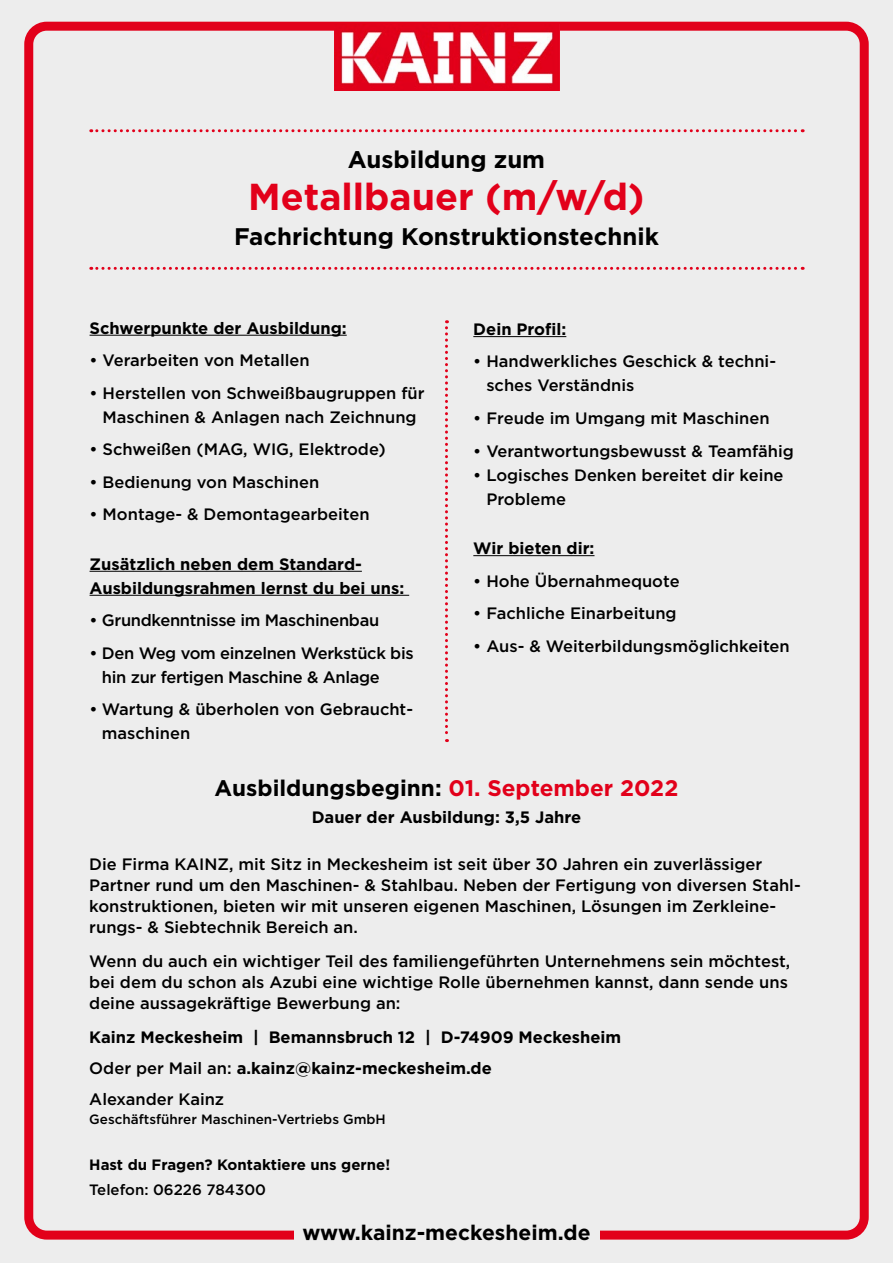
<style>
.page{position:relative;width:893px;height:1263px;background:#ededed}
.page>*{position:absolute;margin:0;border:0;box-sizing:border-box;transform-origin:0 0}
.t1{font:700 37.5px "Gotham";color:#e2001a}
.t2{font:700 24px "Gotham";color:#000}
.t3{font:700 22.5px "Gotham";color:#000}
.t4{font:700 21px "Gotham";color:#000}
.t5{font:500 16.5px/21px "Gotham";color:#000}
.t6{font:700 16.5px/31px "Gotham";color:#000}
.t7{font:500 16.5px/24px "Gotham";letter-spacing:-.02em;color:#000}
.t8{font:700 15px "Gotham";color:#000}
.t9{font:500 15px "Gotham";color:#000}
.t10{font:500 13.5px "Gotham";color:#000}
.s1{color:#e2001a}
.s2{font-weight:500}
</style>
<div class="page">
<svg style="left:91px;top:129px;width:712px;height:3px"></svg>
<svg style="left:91px;top:267px;width:712px;height:3px"></svg>
<hr style="left:90px;top:335px;width:257px;height:1px;background:#000">
<hr style="left:90px;top:571px;width:272px;height:1px;background:#000">
<hr style="left:90px;top:595px;width:319px;height:1px;background:#000">
<hr style="left:473px;top:336px;width:93px;height:1px;background:#000">
<hr style="left:473px;top:555px;width:121px;height:1px;background:#000">
<svg style="left:445px;top:320px;width:3px;height:422px"></svg>
<div style="left:24px;top:22px;width:845px;height:1217px;border:9px solid #e2001a;border-radius:18px"></div>
<div style="left:294px;top:1210px;width:306px;height:42px;background:#ededed"></div>
<img style="left:334px;top:25px;width:226px;height:65px">
<h2 class="t2" style="left:348px;top:144px;width:199px">Ausbildung zum</h2>
<h1 class="t1" style="left:248px;top:172px;width:398px">Metallbauer (m/w/d)</h1>
<h2 class="t2" style="left:234px;top:220px;width:426px">Fachrichtung Konstruktionstechnik</h2>
<p class="t6" style="left:90px;top:312px;width:259px">Schwerpunkte der Ausbildung:</p>
<p class="t5" style="left:90px;top:349px;width:222px">• Verarbeiten von Metallen</p>
<p class="t5" style="left:90px;top:380px;width:337px;line-height:24px;text-align:center">• Herstellen von Schweißbaugruppen für<br>Maschinen &amp; Anlagen nach Zeichnung</p>
<p class="t5" style="left:90px;top:438px;width:298px">• Schweißen (MAG, WIG, Elektrode)</p>
<p class="t5" style="left:90px;top:471px;width:231px">• Bedienung von Maschinen</p>
<p class="t5" style="left:90px;top:504px;width:282px">• Montage- &amp; Demontagearbeiten</p>
<p class="t6" style="left:90px;top:552px;width:316px;line-height:24px">Zusätzlich neben dem Standard-<br>Ausbildungsrahmen lernst du bei uns:</p>
<p class="t7" style="left:90px;top:608px;width:291px">• Grundkenntnisse im Maschinenbau</p>
<p class="t7" style="left:102px;top:641px;width:313px;text-indent:-12px">• Den Weg vom einzelnen Werkstück bis hin zur fertigen Maschine &amp; Anlage</p>
<p class="t5" style="left:102px;top:697px;width:313px;line-height:24px;text-indent:-12px">• Wartung &amp; überholen von Gebraucht&shy;maschinen</p>
<p class="t6" style="left:473px;top:313px;width:95px">Dein Profil:</p>
<p class="t5" style="left:486px;top:349px;width:291px;line-height:24px;text-indent:-13px">• Handwerkliches Geschick &amp; techni&shy;sches Verständnis</p>
<p class="t5" style="left:473px;top:407px;width:298px">• Freude im Umgang mit Maschinen</p>
<p class="t5" style="left:473px;top:440px;width:322px">• Verantwortungsbewusst &amp; Teamfähig</p>
<p class="t5" style="left:486px;top:462px;width:299px;line-height:24px;text-indent:-13px">• Logisches Denken bereitet dir keine<br>Probleme</p>
<p class="t6" style="left:473px;top:533px;width:123px">Wir bieten dir:</p>
<p class="t5" style="left:473px;top:570px;width:208px">• Hohe Übernahmequote</p>
<p class="t5" style="left:473px;top:602px;width:205px">• Fachliche Einarbeitung</p>
<p class="t5" style="left:473px;top:635px;width:318px">• Aus- &amp; Weiterbildungsmöglichkeiten</p>
<h3 class="t3" style="left:215px;top:773px;width:465px">Ausbildungsbeginn: <span class="s1">01. September 2022</span></h3>
<p class="t6" style="left:312px;top:801px;width:271px">Dauer der Ausbildung: 3,5 Jahre</p>
<p class="t5" style="left:89px;top:853px;width:713px">Die Firma KAINZ, mit Sitz in Meckesheim ist seit über 30 Jahren ein zuverlässiger Partner rund um den Maschinen- &amp; Stahlbau. Neben der Fertigung von diversen Stahl&shy;konstruktionen, bieten wir mit unseren eigenen Maschinen, Lösungen im Zerkleine&shy;rungs- &amp; Siebtechnik Bereich an.</p>
<p class="t5" style="left:89px;top:950px;width:702px">Wenn du auch ein wichtiger Teil des familiengeführten Unternehmens sein möchtest, bei dem du schon als Azubi eine wichtige Rolle übernehmen kannst, dann sende uns deine aussagekräftige Bewerbung an:</p>
<p class="t6" style="left:89px;top:1021px;width:533px">Kainz Meckesheim | Bemannsbruch 12 | D-74909 Meckesheim<br><span class="s2">Oder per Mail an:</span> a.kainz@kainz-meckesheim.de<br><span class="s2">Alexander Kainz</span></p>
<p class="t10" style="left:89px;top:1110px;width:298px">Geschäftsführer Maschinen-Vertriebs GmbH</p>
<p class="t8" style="left:89px;top:1154px;width:302px">Hast du Fragen? Kontaktiere uns gerne!</p>
<p class="t9" style="left:89px;top:1179px;width:178px">Telefon: 06226 784300</p>
<p class="t4" style="left:302px;top:1218px;width:290px">www.kainz-meckesheim.de</p>
</div>
